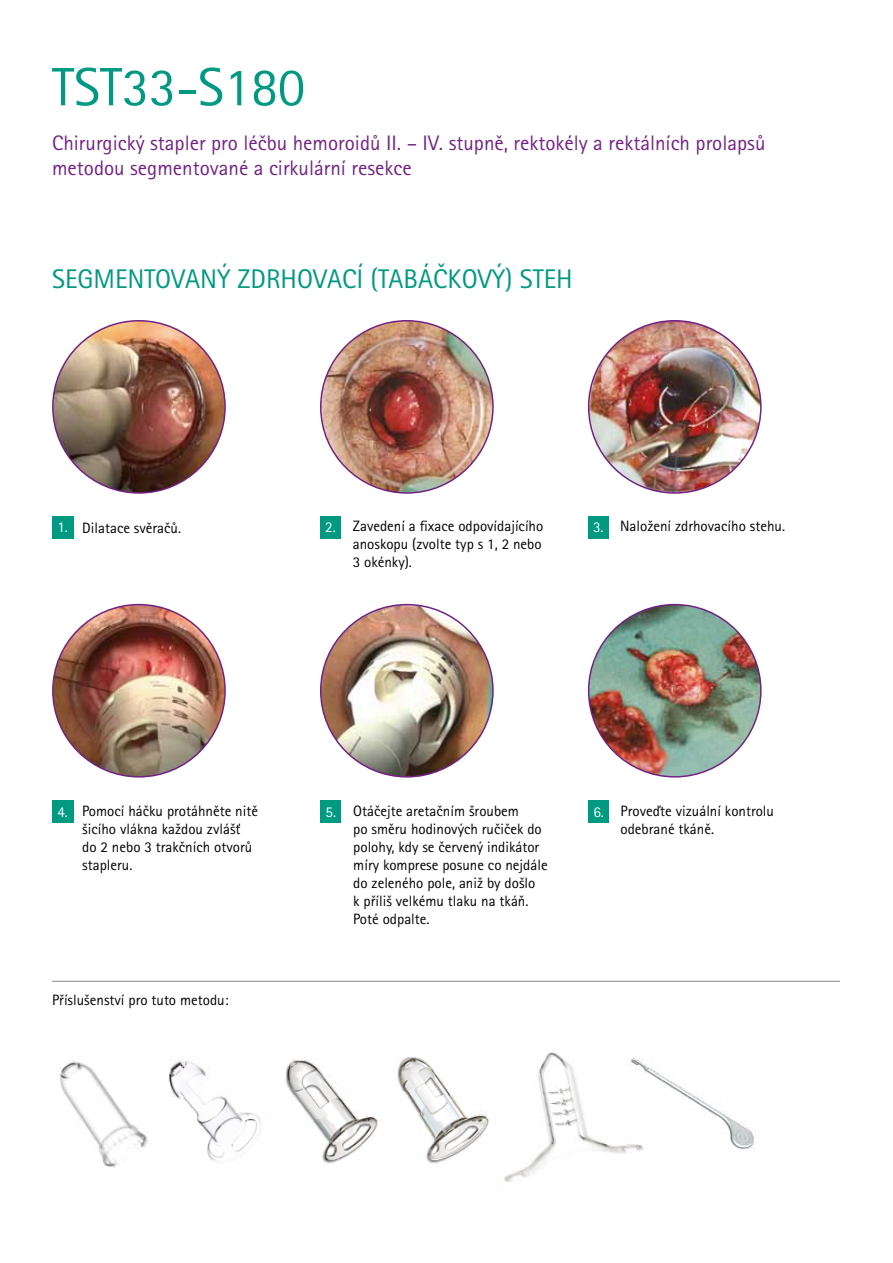
<style>
.page{position:relative;width:893px;height:1263px;background:#fff}
.page>*{position:absolute;margin:0;border:0;box-sizing:border-box;transform-origin:0 0}
.t1{font:54px "Rotis Sans Serif Pro";color:#009982}
.t2{font:27px "Rotis Sans Serif Pro";color:#009982}
.t3{font:21px/25.2px "Rotis Sans Serif Pro";color:#722283}
.t4{font:15px/18px "Rotis Sans Serif Pro";color:#000}
.t5{font:15px "Rotis Sans Serif Pro";color:#fff}
.s1{color:#fff}
</style>
<div class="page">
<div style="left:52px;top:516px;width:21px;height:22px;background:#009982"></div>
<div style="left:52px;top:800px;width:21px;height:22px;background:#009982"></div>
<div style="left:320px;top:516px;width:21px;height:22px;background:#009982"></div>
<div style="left:320px;top:800px;width:21px;height:22px;background:#009982"></div>
<div style="left:588px;top:516px;width:21px;height:22px;background:#009982"></div>
<div style="left:588px;top:800px;width:21px;height:22px;background:#009982"></div>
<img style="left:53px;top:321px;width:172px;height:172px;border-radius:86px">
<img style="left:53px;top:605px;width:172px;height:172px;border-radius:86px">
<img style="left:321px;top:321px;width:172px;height:172px;border-radius:86px">
<img style="left:321px;top:605px;width:172px;height:172px;border-radius:86px">
<img style="left:589px;top:321px;width:172px;height:172px;border-radius:86px">
<img style="left:589px;top:605px;width:172px;height:172px;border-radius:86px">
<hr style="left:52px;top:981px;width:788px;height:1px;background:#878787">
<img style="left:59px;top:1052px;width:696px;height:130px">
<h1 class="t1" style="left:52px;top:55px;width:254px">TST33-S180</h1>
<h3 class="t3" style="left:52px;top:130px;width:715px">Chirurgický stapler pro léčbu hemoroidů II. – IV. stupně, rektokély a rektálních prolapsů metodou segmentované a cirkulární resekce</h3>
<h2 class="t2" style="left:52px;top:263px;width:522px">Segmentovaný zdrhovací (tabáčkový) steh</h2>
<p class="t4" style="left:57px;top:519px;width:125px"><span class="s1">1.</span> Dilatace svěračů.</p>
<p class="t5" style="left:325px;top:518px;width:12px">2.</p>
<p class="t4" style="left:353px;top:517px;width:192px;text-align:justify">Zavedení a fixace odpovídajícího anoskopu (zvolte typ s 1, 2 nebo 3 okénky).</p>
<p class="t4" style="left:620px;top:517px;width:166px">Naložení zdrhovacího stehu.</p>
<p class="t5" style="left:593px;top:518px;width:12px">3.</p>
<p class="t5" style="left:57px;top:803px;width:12px">4.</p>
<p class="t4" style="left:82px;top:802px;width:177px">Pomocí háčku protáhněte nitě šicího vlákna každou zvlášť do 2 nebo 3 trakčních otvorů stapleru.</p>
<p class="t4" style="left:353px;top:802px;width:196px">Otáčejte aretačním šroubem<br>po směru hodinových ručiček do polohy, kdy se červený indikátor míry komprese posune co nejdále do zeleného pole, aniž by došlo<br>k příliš velkému tlaku na tkáň.<br>Poté odpalte.</p>
<p class="t4" style="left:620px;top:802px;width:155px">Proveďte vizuální kontrolu odebrané tkáně.</p>
<p class="t5" style="left:593px;top:803px;width:12px">6.</p>
<p class="t5" style="left:325px;top:803px;width:12px">5.</p>
<p class="t4" style="left:52px;top:991px;width:178px">Příslušenství pro tuto metodu:</p>
</div>
